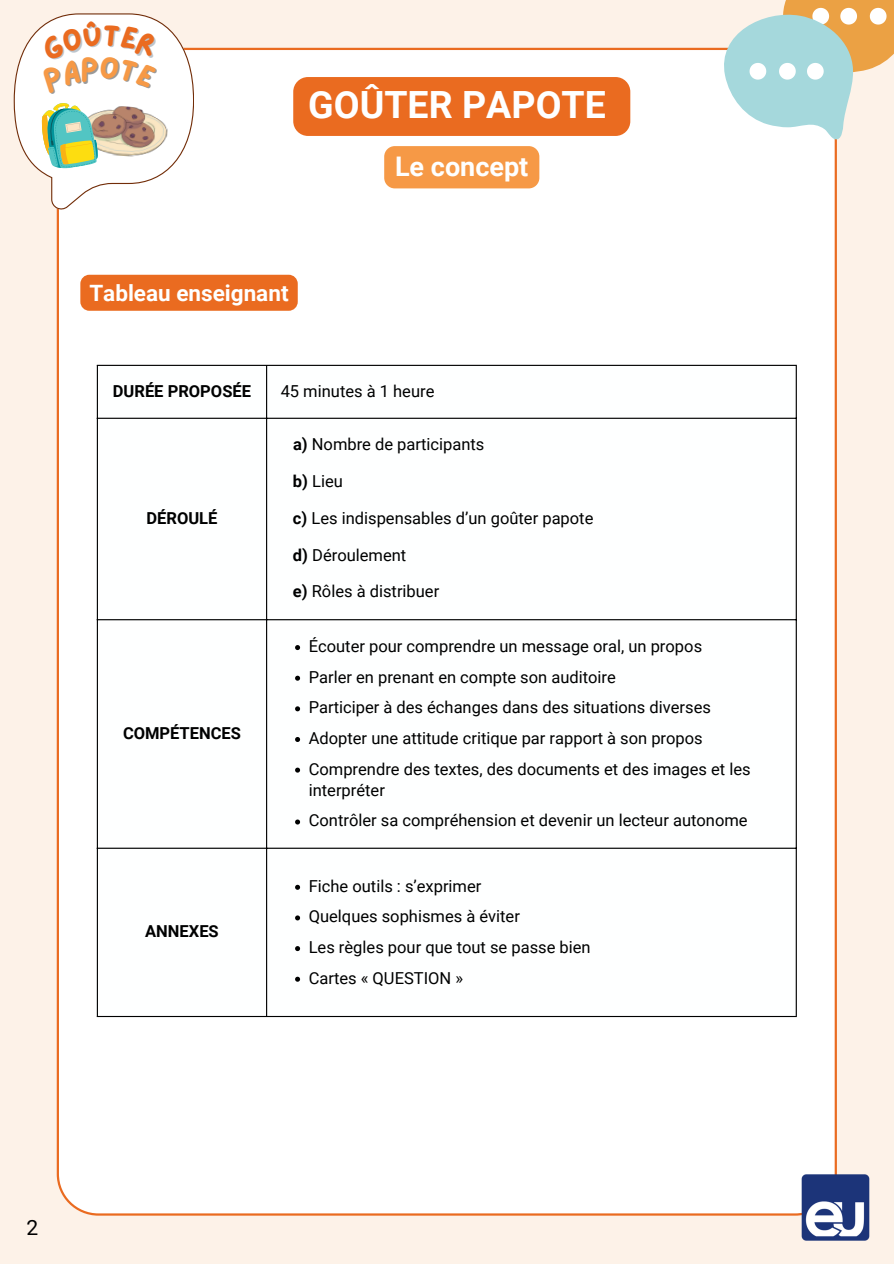
<style>
.page{position:relative;width:894px;height:1264px;background:#fff}
.page>*{position:absolute;margin:0;border:0;box-sizing:border-box;transform-origin:0 0}
.t1{font:700 37.5px "Roboto";color:#feffff}
.t2{font:700 27px "Roboto";color:#feffff}
.t3{font:700 22.5px "Roboto";color:#feffff}
.t4{font:21px "Roboto";color:#000}
.t5{font:16.5px/30.6px "Roboto";color:#000}
.t6{font:700 16.5px "Roboto";color:#000}
.s1{font-weight:700}
</style>
<div class="page">
<div style="left:0;top:0;width:893px;height:1263px;background:#fdf2e8"></div>
<div style="left:57px;top:48px;width:779px;height:1167px;background:#fff"></div>
<img style="left:800px;top:1174px;width:70px;height:66px">
<svg style="left:716px;top:0;width:177px;height:141px"></svg>
<div style="left:80px;top:275px;width:218px;height:36px;background:#ea6b20;border-radius:9px"></div>
<div style="left:293px;top:77px;width:337px;height:59px;background:#ea6b20;border-radius:15px"></div>
<div style="left:98px;top:366px;width:697px;height:649px;background:#feffff"></div>
<svg style="left:295px;top:645px;width:5px;height:5px"></svg>
<svg style="left:295px;top:675px;width:5px;height:5px"></svg>
<svg style="left:295px;top:706px;width:5px;height:5px"></svg>
<svg style="left:295px;top:737px;width:5px;height:5px"></svg>
<svg style="left:295px;top:767px;width:5px;height:5px"></svg>
<svg style="left:295px;top:819px;width:5px;height:5px"></svg>
<svg style="left:295px;top:884px;width:5px;height:5px"></svg>
<svg style="left:295px;top:915px;width:5px;height:5px"></svg>
<svg style="left:295px;top:946px;width:5px;height:5px"></svg>
<svg style="left:295px;top:976px;width:5px;height:5px"></svg>
<hr style="left:97px;top:366px;width:1px;height:649px;background:#000">
<hr style="left:266px;top:366px;width:1px;height:649px;background:#000">
<hr style="left:795px;top:366px;width:1px;height:649px;background:#000">
<hr style="left:97px;top:365px;width:699px;height:1px;background:#000">
<hr style="left:97px;top:417px;width:699px;height:2px;background:#000">
<hr style="left:97px;top:619px;width:699px;height:1px;background:#000">
<hr style="left:97px;top:847px;width:699px;height:1px;background:#000">
<hr style="left:97px;top:1015px;width:699px;height:2px;background:#000">
<div style="left:384px;top:146px;width:155px;height:42px;background:#f69946;border-radius:11px"></div>
<svg style="left:14px;top:13px;width:180px;height:197px;background:#edece3"></svg>
<p class="t1" style="left:308px;top:83px;width:299px">GOÛTER PAPOTE</p>
<p class="t3" style="left:89px;top:280px;width:201px">Tableau enseignant</p>
<h2 class="t2" style="left:395px;top:151px;width:135px">Le concept</h2>
<p class="t6" style="left:113px;top:381px;width:140px">DURÉE PROPOSÉE</p>
<p class="t5" style="left:280px;top:376px;width:155px">45 minutes à 1 heure</p>
<p class="t6" style="left:146px;top:509px;width:72px">DÉROULÉ</p>
<p class="t6" style="left:123px;top:723px;width:119px">COMPÉTENCES</p>
<p class="t6" style="left:145px;top:922px;width:75px">ANNEXES</p>
<p class="t5" style="left:293px;top:429px;width:193px"><span class="s1">a)</span> Nombre de participants</p>
<p class="t5" style="left:293px;top:466px;width:51px"><span class="s1">b)</span> Lieu</p>
<p class="t5" style="left:293px;top:502px;width:302px"><span class="s1">c)</span> Les indispensables d’un goûter papote</p>
<p class="t5" style="left:293px;top:539px;width:115px"><span class="s1">d)</span> Déroulement</p>
<p class="t5" style="left:293px;top:576px;width:148px"><span class="s1">e)</span> Rôles à distribuer</p>
<p class="t5" style="left:309px;top:631px;width:395px">Écouter pour comprendre un message oral, un propos</p>
<p class="t5" style="left:309px;top:661px;width:308px">Parler en prenant en compte son auditoire</p>
<p class="t5" style="left:309px;top:692px;width:403px">Participer à des échanges dans des situations diverses</p>
<p class="t5" style="left:309px;top:723px;width:395px">Adopter une attitude critique par rapport à son propos</p>
<p class="t5" style="left:309px;top:758px;width:443px;line-height:21.3px">Comprendre des textes, des documents et des images et les interpréter</p>
<p class="t5" style="left:309px;top:805px;width:440px">Contrôler sa compréhension et devenir un lecteur autonome</p>
<p class="t5" style="left:309px;top:870px;width:283px">Fiche outils : s’exprimer<br>Quelques sophismes à éviter<br>Les règles pour que tout se passe bien<br>Cartes « QUESTION »</p>
<p class="t4" style="left:26px;top:1215px;width:13px">2</p>
</div>
